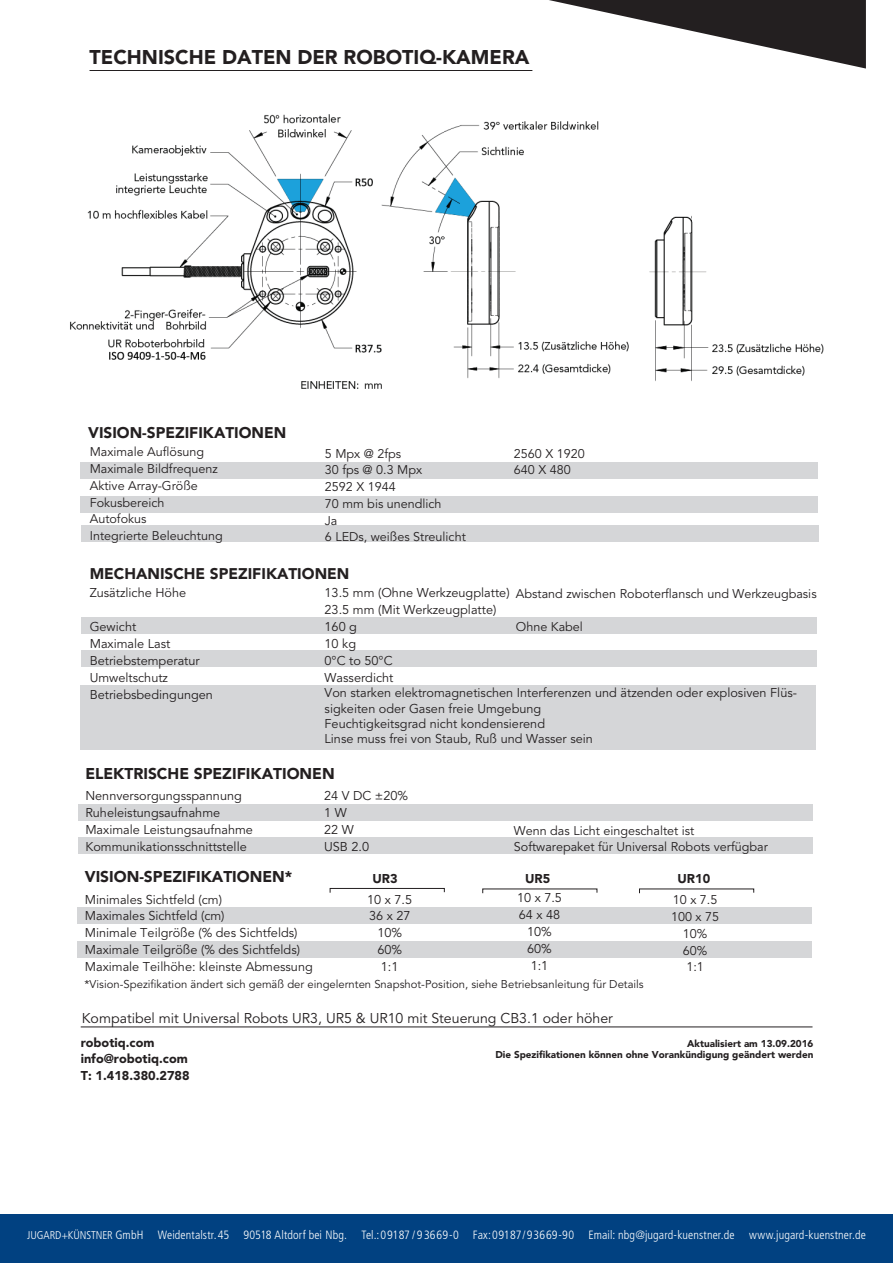
<style>
.page{position:relative;width:893px;height:1263px;background:#fff}
.page>*{position:absolute;margin:0;border:0;box-sizing:border-box;transform-origin:0 0}
.t1{font:900 19.8px "Avenir LT";color:#231f20}
.t2{font:900 15.6px "Avenir LT";color:#231f20}
.t3{font:900 15.45px "Avenir LT";color:#231f20}
.t4{font:14.1px "Avenir LT";color:#231f20}
.t5{font:12.75px/17px "Avenir LT";color:#231f20}
.t6{font:900 12.75px "Avenir LT";color:#231f20}
.t7{font:12.6px/16.8px "Avenir LT";color:#231f20}
.t8{font:300 condensed 12px "Frutiger LT Std";letter-spacing:.01em;color:#fff}
.t9{font:11.25px "Avenir LT";color:#231f20}
.t10{font:900 9.9px/11.2px "Avenir LT";color:#231f20;text-align:right}
.s1{font-size:11.25px}
</style>
<div class="page">
<hr style="left:90px;top:70px;width:442px;height:1px;background:#231f20">
<hr style="left:81px;top:1026px;width:731px;height:1px;background:#231f20">
<div style="left:81px;top:462px;width:737px;height:16px;background:#d5d6d8"></div>
<div style="left:81px;top:496px;width:737px;height:16px;background:#d5d6d8"></div>
<div style="left:81px;top:618px;width:735px;height:16px;background:#d5d6d8"></div>
<div style="left:81px;top:651px;width:735px;height:16px;background:#d5d6d8"></div>
<div style="left:78px;top:804px;width:734px;height:16px;background:#d5d6d8"></div>
<div style="left:78px;top:838px;width:734px;height:16px;background:#d5d6d8"></div>
<svg style="left:549px;top:0;width:317px;height:69px"></svg>
<div style="left:77px;top:907px;width:735px;height:17px;background:#d5d6d8"></div>
<div style="left:77px;top:941px;width:735px;height:16px;background:#d5d6d8"></div>
<svg style="left:329px;top:888px;width:116px;height:5px"></svg>
<svg style="left:482px;top:888px;width:116px;height:6px"></svg>
<svg style="left:639px;top:888px;width:115px;height:6px"></svg>
<div style="left:81px;top:525px;width:737px;height:17px;background:#d5d6d8"></div>
<div style="left:80px;top:685px;width:736px;height:64px;background:#d5d6d8"></div>
<img style="left:70px;top:114px;width:754px;height:275px">
<div style="left:0;top:1214px;width:893px;height:49px;background:#014181"></div>
<h1 class="t1" style="left:90px;top:46px;width:441px">TECHNISCHE DATEN DER ROBOTIQ-KAMERA</h1>
<p class="t3" style="left:88px;top:424px;width:200px">VISION-SPEZIFIKATIONEN</p>
<p class="t7" style="left:90px;top:444px;width:135px">Maximale Auflösung<br>Maximale Bildfrequenz<br>Aktive Array-Größe<br>Fokusbereich<br>Autofokus<br>Integrierte Beleuchtung</p>
<p class="t7" style="left:325px;top:445px;width:142px">5 Mpx @ 2fps<br>30 fps @ 0.3 Mpx<br>2592 X 1944<br>70 mm bis unendlich<br>Ja<br>6 LEDs, weißes Streulicht</p>
<p class="t3" style="left:90px;top:564px;width:261px">MECHANISCHE SPEZIFIKATIONEN</p>
<p class="t7" style="left:514px;top:445px;width:72px">2560 X 1920<br>640 X 480</p>
<p class="t5" style="left:90px;top:585px;width:98px">Zusätzliche Höhe</p>
<p class="t5" style="left:90px;top:619px;width:125px">Gewicht<br>Maximale Last<br>Betriebstemperatur<br>Umweltschutz<br>Betriebsbedingungen</p>
<p class="t5" style="left:325px;top:585px;width:187px">13.5 mm (Ohne Werkzeugplatte)<br>23.5 mm (Mit Werkzeugplatte)<br>160 g<br>10 kg<br>0°C to 50°C<br>Wasserdicht</p>
<p class="t5" style="left:325px;top:685px;width:474px;line-height:15.3px">Von starken elektromagnetischen Interferenzen und ätzenden oder explosiven Flüs&shy;sigkeiten oder Gasen freie Umgebung<br>Feuchtigkeitsgrad nicht kondensierend<br>Linse muss frei von Staub, Ruß und Wasser sein</p>
<p class="t7" style="left:516px;top:585px;width:302px">Abstand zwischen Roboterflansch und Werkzeugbasis</p>
<p class="t7" style="left:516px;top:619px;width:69px">Ohne Kabel</p>
<p class="t2" style="left:85px;top:764px;width:251px">ELEKTRISCHE SPEZIFIKATIONEN</p>
<p class="t5" style="left:85px;top:788px;width:169px">Nennversorgungsspannung<br>Ruheleistungsaufnahme<br>Maximale Leistungsaufnahme<br>Kommunikationsschnittstelle</p>
<p class="t5" style="left:324px;top:788px;width:86px">24 V DC ±20%<br>1 W<br>22 W<br>USB 2.0</p>
<p class="t7" style="left:514px;top:822px;width:255px">Wenn das Licht eingeschaltet ist<br>Softwarepaket für Universal Robots verfügbar</p>
<p class="t2" style="left:85px;top:867px;width:209px">VISION-SPEZIFIKATIONEN*</p>
<p class="t6" style="left:372px;top:870px;width:27px">UR3</p>
<p class="t6" style="left:525px;top:870px;width:27px">UR5</p>
<p class="t6" style="left:677px;top:870px;width:34px">UR10</p>
<p class="t5" style="left:517px;top:890px;width:46px;text-align:center">10 x 7.5<br>64 x 48<br>10%<br>60%<br>1:1</p>
<p class="t5" style="left:85px;top:891px;width:230px">Minimales Sichtfeld (cm)<br>Maximales Sichtfeld (cm)<br>Minimale Teilgröße (% des Sichtfelds)<br>Maximale Teilgröße (% des Sichtfelds)<br>Maximale Teilhöhe: kleinste Abmessung</p>
<p class="t5" style="left:367px;top:891px;width:46px;text-align:center">10 x 7.5<br>36 x 27<br>10%<br>60%<br>1:1</p>
<p class="t7" style="left:671px;top:892px;width:50px;text-align:center">10 x 7.5<br>100 x 75<br>10%<br>60%<br>1:1</p>
<p class="t9" style="left:85px;top:977px;width:561px">*Vision-Spezifikation ändert sich gemäß der eingelernten Snapshot-Position, siehe Betriebsanleitung für Details</p>
<p class="t4" style="left:82px;top:1009px;width:533px">Kompatibel mit Universal Robots UR3, UR5 &amp; UR10 mit Steuerung CB3.1 oder höher</p>
<p class="t6" style="left:81px;top:1035px;width:75px">robotiq.com</p>
<p class="t6" style="left:81px;top:1051px;width:109px">info@robotiq.com</p>
<p class="t6" style="left:81px;top:1068px;width:110px">T: 1.418.380.2788</p>
<p class="t10" style="left:495px;top:1038px;width:320px">Aktualisiert am 13.09.2016<br>Die Spezifikationen können ohne Vorankündigung geändert werden</p>
<p class="t8" style="left:27px;top:1228px;width:840px"><span class="s1">JUGARD+KÜNSTNER</span> GmbH Weidentalstr. 45 90518 Altdorf bei Nbg. Tel.: 0 91 87 / 9 36 69 -0 Fax: 09187 / 9 36 69 -90 Email: nbg@jugard-kuenstner.de www.jugard-kuenstner.de</p>
</div>
